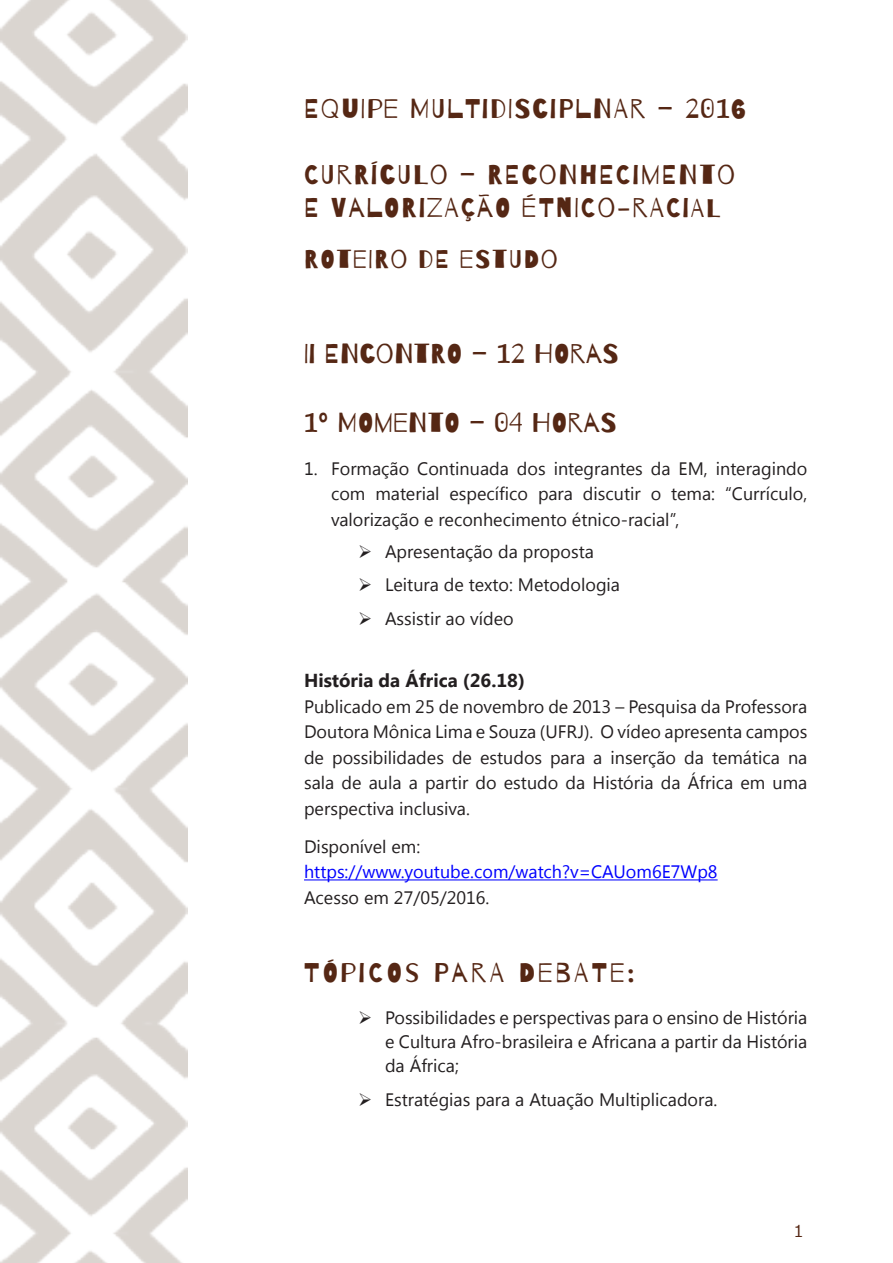
<style>
.page{position:relative;width:893px;height:1263px;background:#fff}
.page>*{position:absolute;margin:0;border:0;box-sizing:border-box;transform-origin:0 0}
.t1{font:27px "Barrio";letter-spacing:.06em;color:#552714;scale:1.04 1}
.t2{font:27px "Barrio";letter-spacing:.015em;color:#552714;scale:1.04 1}
.t3{font:27px "Barrio";letter-spacing:.11em;color:#552714;scale:1.04 1}
.t4{font:25.5px "Barrio";letter-spacing:.06em;color:#552714;scale:1.04 1}
.t5{font:700 18.75px "Lao UI";color:#231f20}
.t6{font:18px/25.5px "Lao UI";color:#231f20;text-align:justify}
.t7{font:18px "Lao UI";color:#00f}
.t8{font:16.5px "Meiryo";color:#552714}
.s1{font-size:25.5px}
</style>
<div class="page">
<hr style="left:304px;top:879px;width:414px;height:1px;background:#00f">
<img style="left:0;top:0;width:187px;height:1263px">
<p class="t1" style="left:304px;top:94px;width:426px">EQUIPE MULTIDISCIPLNAR – 2016</p>
<p class="t1" style="left:304px;top:160px;width:416px">CURRÍCULO – RECONHECIMENTO</p>
<p class="t1" style="left:304px;top:193px;width:402px">E VALORIZAÇÃO ÉTNICO-RACI<span class="s1">AL</span></p>
<p class="t4" style="left:304px;top:245px;width:246px">ROTEIRO DE ESTUDO</p>
<p class="t2" style="left:304px;top:339px;width:304px">II ENCONTRO – 12 HORAS</p>
<p class="t2" style="left:304px;top:409px;width:302px">1º MOMENTO – 04 HORAS</p>
<p class="t6" style="left:331px;top:455px;width:478px;text-indent:-27px">1. Formação Continuada dos integrantes da EM, interagindo com material específico para discutir o tema: “Currículo, valorização e reconhecimento étnico-racial”,</p>
<p class="t6" style="left:358px;top:539px;width:237px">➢ Apresentação da proposta</p>
<p class="t6" style="left:358px;top:571px;width:264px">➢ Leitura de texto: Metodologia</p>
<p class="t6" style="left:358px;top:605px;width:157px">➢ Assistir ao vídeo</p>
<p class="t5" style="left:304px;top:668px;width:222px">História da África (26.18)</p>
<p class="t6" style="left:304px;top:693px;width:505px">Publicado em 25 de novembro de 2013 – Pesquisa da Professora Doutora Mônica Lima e Souza (UFRJ). O vídeo apresenta campos de possibilidades de estudos para a inserção da temática na sala de aula a partir do estudo da História da África em uma perspectiva inclusiva.</p>
<p class="t6" style="left:304px;top:833px;width:118px">Disponível em:</p>
<p class="t7" style="left:304px;top:860px;width:415px">https://www.youtube.com/watch?v=CAUom6E7Wp8</p>
<p class="t6" style="left:304px;top:884px;width:187px">Acesso em 27/05/2016.</p>
<p class="t3" style="left:304px;top:958px;width:319px">TÓPICOS PARA DEBATE:</p>
<p class="t6" style="left:385px;top:1005px;width:424px;line-height:24px;text-indent:-27px">➢ Possibilidades e perspectivas para o ensino de História e Cultura Afro-brasileira e Africana a partir da História da África;</p>
<p class="t6" style="left:358px;top:1086px;width:361px">➢ Estratégias para a Atuação Multiplicadora.</p>
<p class="t8" style="left:793px;top:1220px;width:12px">1</p>
</div>
